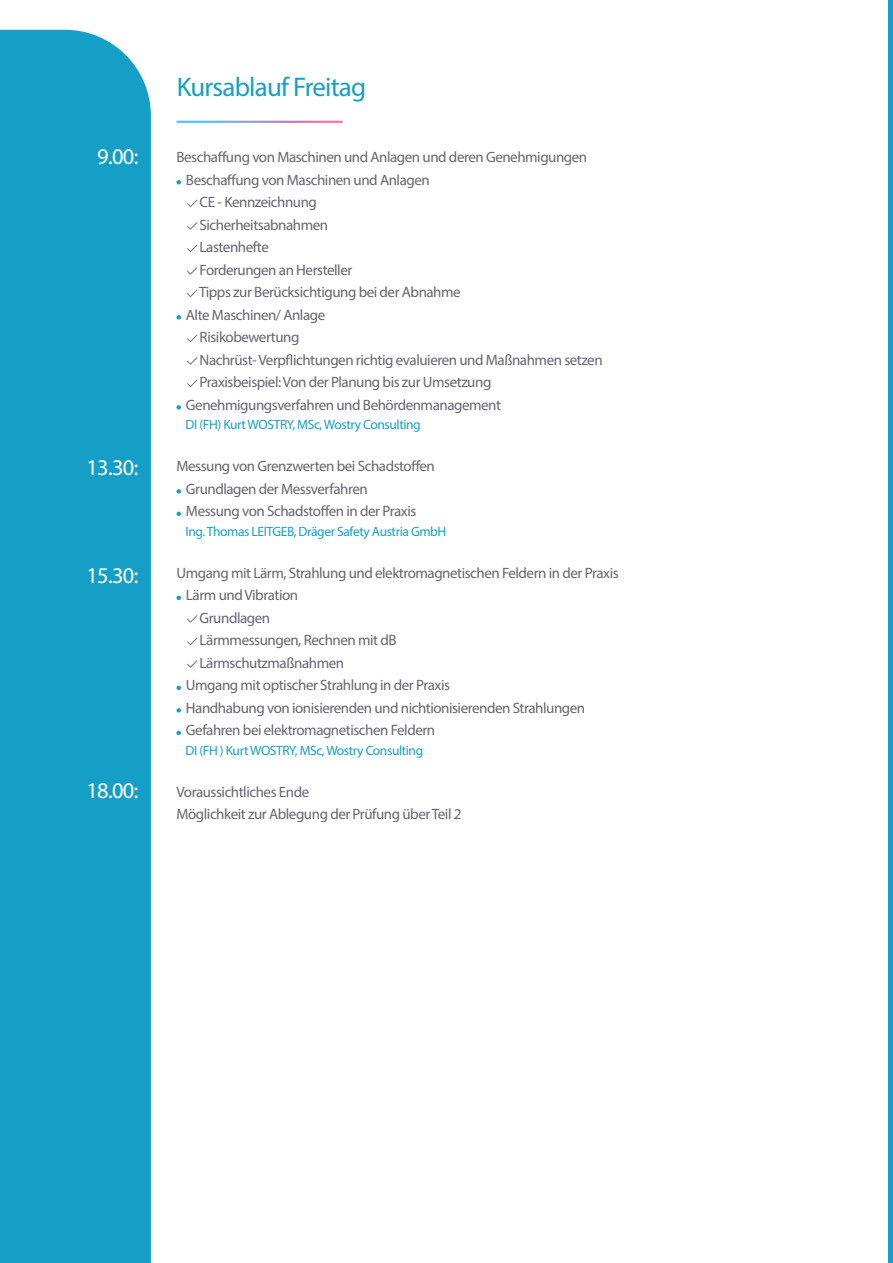
<style>
.page{position:relative;width:893px;height:1263px;background:#fff}
.page>*{position:absolute;margin:0;border:0;box-sizing:border-box;transform-origin:0 0}
.t1{font:27px "Myriad Pro";letter-spacing:-.03em;color:#169fc6}
.t2{font:22.5px "Myriad Pro";letter-spacing:-.03em;color:#fff}
.t3{font:15px "Myriad Pro";letter-spacing:-.03em;color:#676372}
.t4{font:13.5px "Myriad Pro";letter-spacing:-.03em;color:#169fc6}
</style>
<div class="page">
<div style="left:0;top:30px;width:151px;height:1233px;background:#169fc6"></div>
<hr style="left:889px;top:0;width:4px;height:1263px;background:#169fc6">
<svg style="left:176px;top:180px;width:5px;height:5px"></svg>
<svg style="left:187px;top:200px;width:10px;height:7px"></svg>
<svg style="left:187px;top:222px;width:10px;height:8px"></svg>
<svg style="left:187px;top:245px;width:10px;height:7px"></svg>
<svg style="left:187px;top:267px;width:10px;height:8px"></svg>
<svg style="left:187px;top:290px;width:10px;height:7px"></svg>
<svg style="left:176px;top:315px;width:5px;height:5px"></svg>
<svg style="left:187px;top:335px;width:10px;height:7px"></svg>
<svg style="left:187px;top:357px;width:10px;height:8px"></svg>
<svg style="left:187px;top:380px;width:10px;height:7px"></svg>
<svg style="left:176px;top:405px;width:5px;height:5px"></svg>
<svg style="left:176px;top:489px;width:5px;height:5px"></svg>
<svg style="left:176px;top:512px;width:5px;height:4px"></svg>
<svg style="left:176px;top:596px;width:5px;height:4px"></svg>
<svg style="left:187px;top:615px;width:10px;height:8px"></svg>
<svg style="left:187px;top:638px;width:10px;height:7px"></svg>
<svg style="left:187px;top:660px;width:10px;height:8px"></svg>
<svg style="left:176px;top:686px;width:5px;height:4px"></svg>
<svg style="left:176px;top:708px;width:5px;height:5px"></svg>
<svg style="left:176px;top:731px;width:5px;height:4px"></svg>
<p class="t2" style="left:97px;top:143px;width:43px">9.00:</p>
<p class="t2" style="left:86px;top:453px;width:54px">13.30:</p>
<p class="t2" style="left:86px;top:561px;width:54px">15.30:</p>
<p class="t2" style="left:86px;top:777px;width:54px">18.00:</p>
<p class="t1" style="left:177px;top:70px;width:191px">Kursablauf Freitag</p>
<p class="t3" style="left:176px;top:148px;width:412px">Beschaffung von Maschinen und Anlagen und deren Genehmigungen</p>
<p class="t3" style="left:186px;top:170px;width:245px">Beschaffung von Maschinen und Anlagen</p>
<p class="t3" style="left:200px;top:193px;width:119px">CE - Kennzeichnung</p>
<p class="t3" style="left:200px;top:215px;width:130px">Sicherheitsabnahmen</p>
<p class="t3" style="left:200px;top:238px;width:71px">Lastenhefte</p>
<p class="t3" style="left:200px;top:260px;width:154px">Forderungen an Hersteller</p>
<p class="t3" style="left:199px;top:283px;width:263px">Tipps zur Berücksichtigung bei der Abnahme</p>
<p class="t3" style="left:186px;top:305px;width:141px">Alte Maschinen/ Anlage</p>
<p class="t3" style="left:200px;top:328px;width:101px">Risikobewertung</p>
<p class="t3" style="left:200px;top:350px;width:405px">Nachrüst- Verpflichtungen richtig evaluieren und Maßnahmen setzen</p>
<p class="t3" style="left:200px;top:373px;width:293px">Praxisbeispiel: Von der Planung bis zur Umsetzung</p>
<p class="t3" style="left:186px;top:395px;width:317px">Genehmigungsverfahren und Behördenmanagement</p>
<p class="t4" style="left:186px;top:416px;width:237px">DI (FH) Kurt WOSTRY, MSc, Wostry Consulting</p>
<p class="t3" style="left:176px;top:457px;width:260px">Messung von Grenzwerten bei Schadstoffen</p>
<p class="t3" style="left:186px;top:479px;width:183px">Grundlagen der Messverfahren</p>
<p class="t3" style="left:186px;top:502px;width:232px">Messung von Schadstoffen in der Praxis</p>
<p class="t4" style="left:186px;top:523px;width:262px">Ing. Thomas LEITGEB, Dräger Safety Austria GmbH</p>
<p class="t3" style="left:176px;top:563px;width:444px">Umgang mit Lärm, Strahlung und elektromagnetischen Feldern in der Praxis</p>
<p class="t3" style="left:186px;top:586px;width:114px">Lärm und Vibration</p>
<p class="t3" style="left:200px;top:608px;width:72px">Grundlagen</p>
<p class="t3" style="left:200px;top:631px;width:198px">Lärmmessungen, Rechnen mit dB</p>
<p class="t3" style="left:200px;top:653px;width:146px">Lärmschutzmaßnahmen</p>
<p class="t3" style="left:186px;top:676px;width:266px">Umgang mit optischer Strahlung in der Praxis</p>
<p class="t3" style="left:186px;top:698px;width:401px">Handhabung von ionisierenden und nichtionisierenden Strahlungen</p>
<p class="t3" style="left:186px;top:721px;width:251px">Gefahren bei elektromagnetischen Feldern</p>
<p class="t4" style="left:186px;top:742px;width:239px">DI (FH ) Kurt WOSTRY, MSc, Wostry Consulting</p>
<p class="t3" style="left:176px;top:782px;width:134px">Voraussichtliches Ende</p>
<p class="t3" style="left:176px;top:805px;width:287px">Möglichkeit zur Ablegung der Prüfung über Teil 2</p>
</div>
